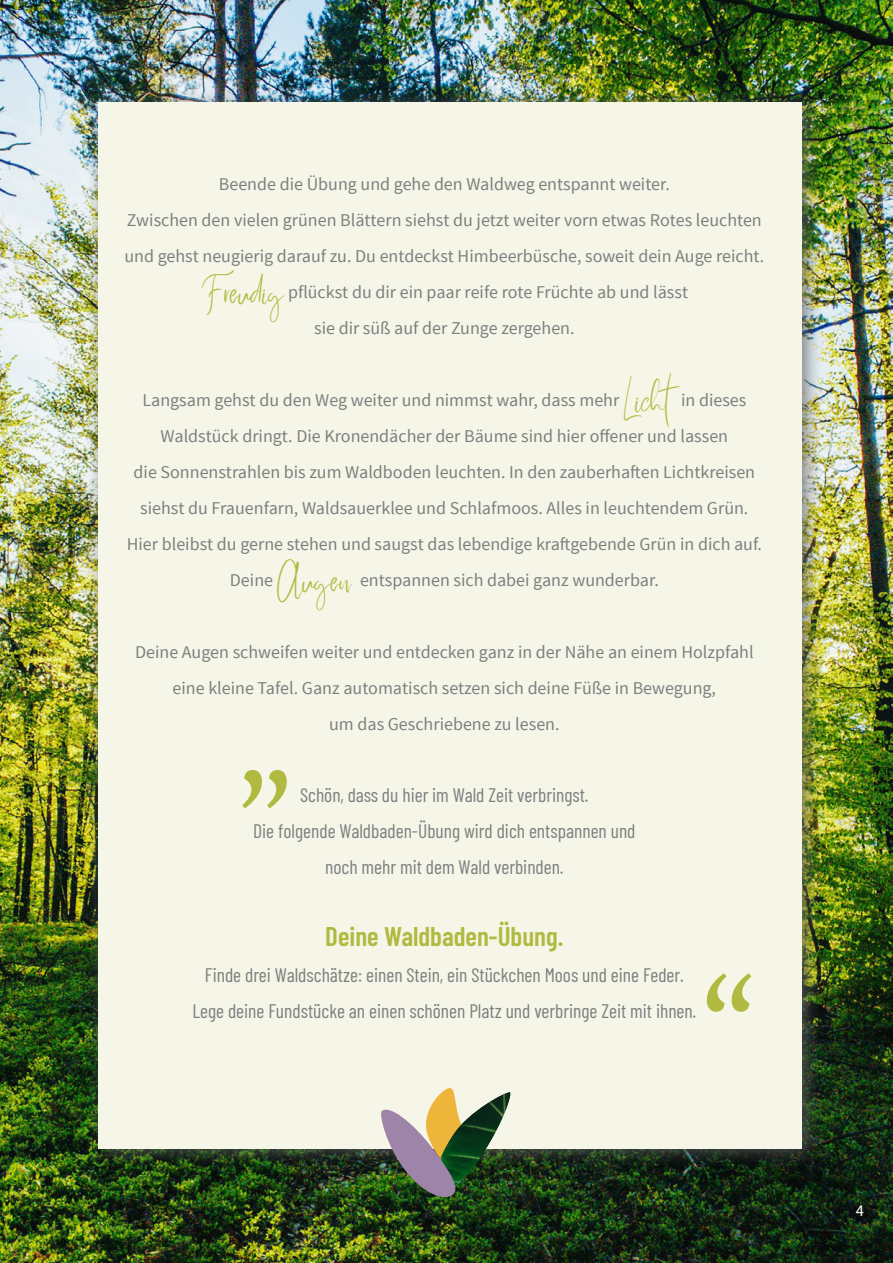
<style>
.page{position:relative;width:893px;height:1263px;background:#fff}
.page>*{position:absolute;margin:0;border:0;box-sizing:border-box;transform-origin:0 0}
.t1{font:150px "Constantia";color:#b1ba40}
.t2{font:600 27px "Barlow Condensed";color:#b1ba40}
.t3{font:27px "Better Saturday";color:#b1ba40}
.t4{font:19.5px "Barlow Condensed";color:#7f7e7f}
.t5{font:18px/36px "Source Sans Pro";color:#7f7e7f}
.t6{font:16.5px "Source Sans Pro";color:#fff}
</style>
<div class="page">
<img style="left:0;top:0;width:893px;height:1263px">
<div style="left:86px;top:88px;width:737px;height:1080px;background:#615f5f;opacity:.75"></div>
<div style="left:98px;top:102px;width:703px;height:1046px;background:#f5f6e8"></div>
<img style="left:378px;top:1088px;width:134px;height:113px">
<p class="t5" style="left:219px;top:166px;width:453px">Beende die Übung und gehe den Waldweg entspannt weiter.</p>
<p class="t5" style="left:124px;top:202px;width:641px">Zwischen den vielen grünen Blättern siehst du jetzt weiter vorn etwas Rotes leuchten und gehst neugierig darauf zu. Du entdeckst Himbeerbüsche, soweit dein Auge reicht.</p>
<p class="t3" style="left:201px;top:288px;width:85px">Freudig</p>
<p class="t5" style="left:288px;top:274px;width:402px">pflückst du dir ein paar reife rote Früchte ab und lässt</p>
<p class="t5" style="left:314px;top:310px;width:262px">sie dir süß auf der Zunge zergehen.</p>
<p class="t3" style="left:623px;top:396px;width:64px">Licht</p>
<p class="t5" style="left:142px;top:382px;width:478px">Langsam gehst du den Weg weiter und nimmst wahr, dass mehr</p>
<p class="t5" style="left:681px;top:382px;width:67px">in dieses</p>
<p class="t5" style="left:161px;top:418px;width:569px">Waldstück dringt. Die Kronendächer der Bäume sind hier offener und lassen</p>
<p class="t5" style="left:134px;top:454px;width:623px;text-align:center">die Sonnenstrahlen bis zum Waldboden leuchten. In den zauberhaften Lichtkreisen siehst du Frauenfarn, Waldsauerklee und Schlafmoos. Alles in leuchtendem Grün.</p>
<p class="t5" style="left:230px;top:526px;width:533px;text-indent:-103px">Hier bleibst du gerne stehen und saugst das lebendige kraftgebende Grün in dich auf.<br>Deine</p>
<p class="t3" style="left:277px;top:576px;width:77px">Augen</p>
<p class="t5" style="left:360px;top:562px;width:300px">entspannen sich dabei ganz wunderbar.</p>
<p class="t5" style="left:135px;top:634px;width:620px;text-align:center">Deine Augen schweifen weiter und entdecken ganz in der Nähe an einem Holzpfahl eine kleine Tafel. Ganz automatisch setzen sich deine Füße in Bewegung,</p>
<p class="t5" style="left:329px;top:706px;width:232px">um das Geschriebene zu lesen.</p>
<p class="t1" style="left:238px;top:634px;width:59px">„</p>
<p class="t4" style="left:300px;top:781px;width:290px">Schön, dass du hier im Wald Zeit verbringst.</p>
<p class="t4" style="left:253px;top:817px;width:384px">Die folgende Waldbaden-Übung wird dich entspannen und</p>
<p class="t4" style="left:325px;top:853px;width:240px">noch mehr mit dem Wald verbinden.</p>
<p class="t2" style="left:325px;top:917px;width:240px">Deine Waldbaden-Übung.</p>
<p class="t4" style="left:205px;top:961px;width:481px">Finde drei Waldschätze: einen Stein, ein Stückchen Moos und eine Feder.</p>
<p class="t4" style="left:192px;top:997px;width:505px">Lege deine Fundstücke an einen schönen Platz und verbringe Zeit mit ihnen.</p>
<p class="t1" style="left:702px;top:931px;width:56px">“</p>
<p class="t6" style="left:856px;top:1200px;width:10px">4</p>
</div>
